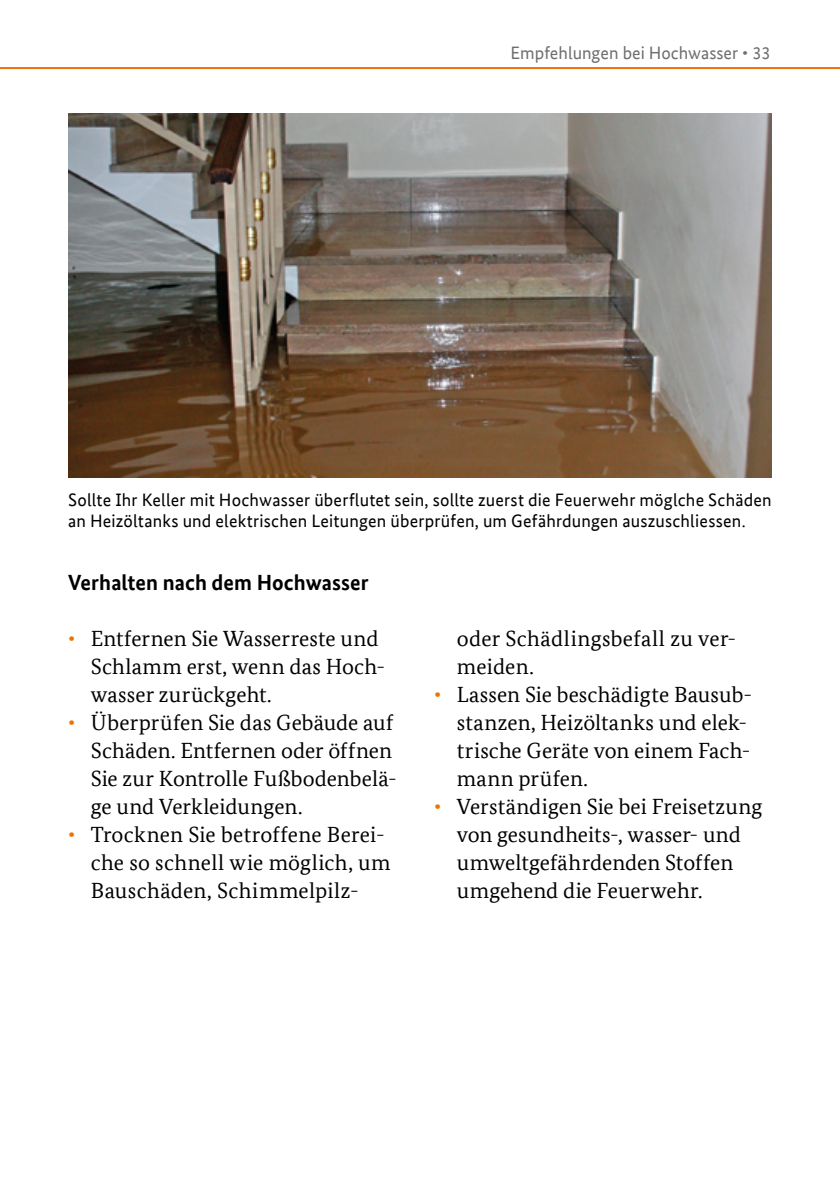
<style>
.page{position:relative;width:840px;height:1191px;background:#fff}
.page>*{position:absolute;margin:0;border:0;box-sizing:border-box;transform-origin:0 0}
.t1{font:22px/28px "Bundes Serif Office";letter-spacing:.005em;color:#000}
.t2{font:700 22px "Bundes Sans Office";letter-spacing:.005em;color:#000}
.t3{font:18px/21px "Bundes Sans Office";letter-spacing:.01em;color:#000}
.t4{font:18px "Bundes Sans Office";color:#706f6f}
.s1{color:#ee7203}
</style>
<div class="page">
<hr style="left:0;top:67px;width:839px;height:2px;background:#ee7203">
<img style="left:68px;top:113px;width:703px;height:364px">
<p class="t4" style="left:510px;top:43px;width:261px">Empfehlungen bei Hochwasser • 33</p>
<p class="t3" style="left:68px;top:489px;width:704px">Sollte Ihr Keller mit Hochwasser überflutet sein, sollte zuerst die Feuerwehr möglche Schäden an Heizöltanks und elektrischen Leitungen überprüfen, um Gefährdungen auszuschliessen.</p>
<h3 class="t2" style="left:68px;top:569px;width:302px">Verhalten nach dem Hochwasser</h3>
<p class="t1" style="left:68px;top:624px;width:312px"><span class="s1">•</span> Entfernen Sie Wasserreste und</p>
<p class="t1" style="left:91px;top:680px;width:182px">wasser zurückgeht .</p>
<p class="t1" style="left:68px;top:708px;width:326px;text-align:right"><span class="s1">•</span> Überprüfen Sie das Gebäude auf<br>Schäden . Entfernen oder öffnen</p>
<p class="t1" style="left:91px;top:792px;width:213px">ge und Verkleidungen .</p>
<p class="t1" style="left:91px;top:848px;width:301px">che so schnell wie möglich, um<br>Bauschäden, Schimmelpilz-</p>
<p class="t1" style="left:91px;top:652px;width:296px">Schlamm erst, wenn das Hoch-</p>
<p class="t1" style="left:91px;top:764px;width:307px">Sie zur Kontrolle Fußbodenbelä-</p>
<p class="t1" style="left:68px;top:820px;width:318px"><span class="s1">•</span> Trocknen Sie betroffene Berei-</p>
<p class="t1" style="left:456px;top:624px;width:280px">oder Schädlingsbefall zu ver-</p>
<p class="t1" style="left:456px;top:680px;width:297px;text-indent:-23px"><span class="s1">•</span> Lassen Sie beschädigte Bausub&shy;stanzen, Heizöltanks und elek&shy;trische Geräte von einem Fach-</p>
<p class="t1" style="left:456px;top:652px;width:78px">meiden .</p>
<p class="t1" style="left:456px;top:764px;width:132px">mann prüfen .</p>
<p class="t1" style="left:456px;top:792px;width:307px;text-indent:-23px"><span class="s1">•</span> Verständigen Sie bei Freisetzung von gesundheits-, wasser- und umweltgefährdenden Stoffen umgehend die Feuerwehr .</p>
</div>
